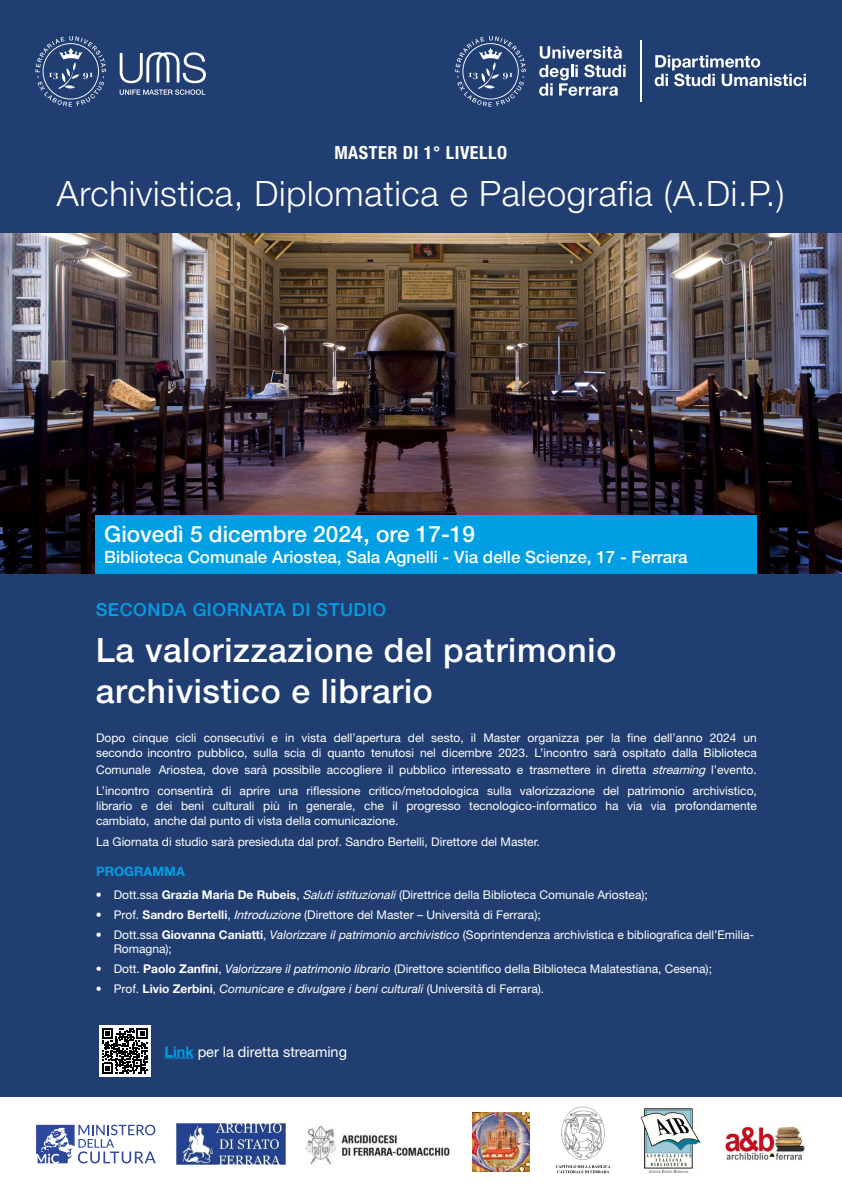
<style>
.page{position:relative;width:842px;height:1191px;background:#fff}
.page>*{position:absolute;margin:0;border:0;box-sizing:border-box;transform-origin:0 0}
.t1{font:300 35px "Helvetica Neue";letter-spacing:.02em;color:#fff}
.t2{font:500 33.6px/41px "Helvetica Neue";letter-spacing:.02em;color:#fff}
.t3{font:500 22.6px "Helvetica Neue";color:#fff}
.t4{font:700 condensed 18.1px "Helvetica Neue";letter-spacing:.03em;color:#fff}
.t5{font:500 18px "Helvetica Neue";letter-spacing:.03em;color:#009fe3}
.t6{font:500 17px "Helvetica Neue";color:#fff}
.t7{font:14.5px "Helvetica Neue";color:#fff}
.t8{font:700 13px "Helvetica Neue";color:#009fe3}
.t9{font:12px/15px "Helvetica Neue";color:#fff}
.t10{font:italic 12px "Helvetica Neue";color:#fff}
.s1{font-style:italic}
.s2{font-style:inherit}
.s3{font-weight:700}
.s4{font-style:normal}
.s5{font-weight:700;font-style:normal}
.s6{font-weight:700;color:#009fe3}
</style>
<div class="page">
<div style="left:0;top:0;width:842px;height:1096px;background:#213e72"></div>
<img style="left:0;top:233px;width:842px;height:340px">
<svg style="left:36px;top:36px;width:170px;height:71px"></svg>
<svg style="left:539px;top:46px;width:87px;height:50px"></svg>
<hr style="left:640px;top:40px;width:1px;height:62px;background:#fff">
<svg style="left:455px;top:36px;width:71px;height:71px"></svg>
<svg style="left:655px;top:55px;width:151px;height:31px"></svg>
<div style="left:96px;top:515px;width:661px;height:58px;background:#009fe3"></div>
<img style="left:724px;top:1125px;width:81px;height:35px">
<img style="left:177px;top:1123px;width:108px;height:41px">
<img style="left:306px;top:1125px;width:144px;height:40px">
<img style="left:555px;top:1106px;width:56px;height:68px">
<img style="left:641px;top:1108px;width:60px;height:65px">
<svg style="left:36px;top:1124px;width:120px;height:39px"></svg>
<hr style="left:164px;top:1057px;width:30px;height:1px;background:#009fe3">
<div style="left:99px;top:1025px;width:52px;height:51px;background:#fff"></div>
<svg style="left:102px;top:1028px;width:46px;height:45px"></svg>
<img style="left:472px;top:1112px;width:58px;height:59px">
<p class="t4" style="left:334px;top:142px;width:174px">MASTER DI 1° LIVELLO</p>
<p class="t1" style="left:57px;top:172px;width:729px">Archivistica, Diplomatica e Paleografia (A.Di.P.)</p>
<p class="t3" style="left:104px;top:521px;width:372px">Giovedì 5 dicembre 2024, ore 17-19</p>
<p class="t6" style="left:104px;top:547px;width:585px">Biblioteca Comunale Ariostea, Sala Agnelli - Via delle Scienze, 17 - Ferrara</p>
<p class="t5" style="left:96px;top:598px;width:292px">SECONDA GIORNATA DI STUDIO</p>
<p class="t2" style="left:96px;top:629px;width:522px">La valorizzazione del patrimonio archivistico e librario</p>
<p class="t9" style="left:96px;top:730px;width:662px">Dopo cinque cicli consecutivi e in vista dell’apertura del sesto, il Master organizza per la fine dell’anno 2024 un secondo incontro pubblico, sulla scia di quanto tenutosi nel dicembre 2023. L’incontro sarà ospitato dalla Biblioteca</p>
<p class="t9" style="left:96px;top:759px;width:662px;line-height:21.1px">Comunale Ariostea, dove sarà possibile accogliere il pubblico interessato e trasmettere in diretta <span class="s1">streaming</span> l’evento<span class="s2">.<br></span>L’incontro consentirà di aprire una riflessione critico/metodologica sulla valorizzazione del patrimonio archivistico,</p>
<p class="t9" style="left:96px;top:798px;width:662px">librario e dei beni culturali più in generale, che il progresso tecnologico-informatico ha via via profondamente cambiato, anche dal punto di vista della comunicazione.</p>
<p class="t9" style="left:96px;top:833px;width:445px">La Giornata di studio sarà presieduta dal prof. Sandro Bertelli, Direttore del Master.</p>
<p class="t8" style="left:96px;top:863px;width:90px">PROGRAMMA</p>
<p class="t9" style="left:96px;top:887px;width:554px">• Dott.ssa <span class="s3">Grazia Maria De Rubeis</span>, <span class="s1">Salutiistituzionali</span>(Direttrice della Biblioteca Comunale Ariostea);</p>
<p class="t9" style="left:96px;top:907px;width:447px">• Prof. <span class="s3">Sandro Bertelli</span>, <span class="s1">Introduzione</span>(Direttore del Master – Università di Ferrara);</p>
<p class="t9" style="left:114px;top:927px;width:642px;line-height:13.6px;text-indent:-18px">• Dott.ssa <span class="s3">Giovanna Caniatti</span>, <span class="s1">Valorizzare il patrimonio archivistico</span> (Soprintendenza archivistica e bibliografica dell’Emilia-<br>Romagna);</p>
<p class="t9" style="left:96px;top:960px;width:618px">• Dott. <span class="s3">Paolo Zanfini</span>, <span class="s1">Valorizzare il patrimonio librario</span> (Direttore scientifico della Biblioteca Malatestiana, Cesena);</p>
<p class="t10" style="left:96px;top:981px;width:450px"><span class="s4">• Prof.</span> <span class="s5">Livio Zerbini</span><span class="s4">,</span> Comunicare e divulgare i beni culturali <span class="s4">(Università di Ferrara).</span></p>
<p class="t7" style="left:164px;top:1042px;width:184px"><span class="s6">Link</span> per la diretta streaming</p>
</div>
